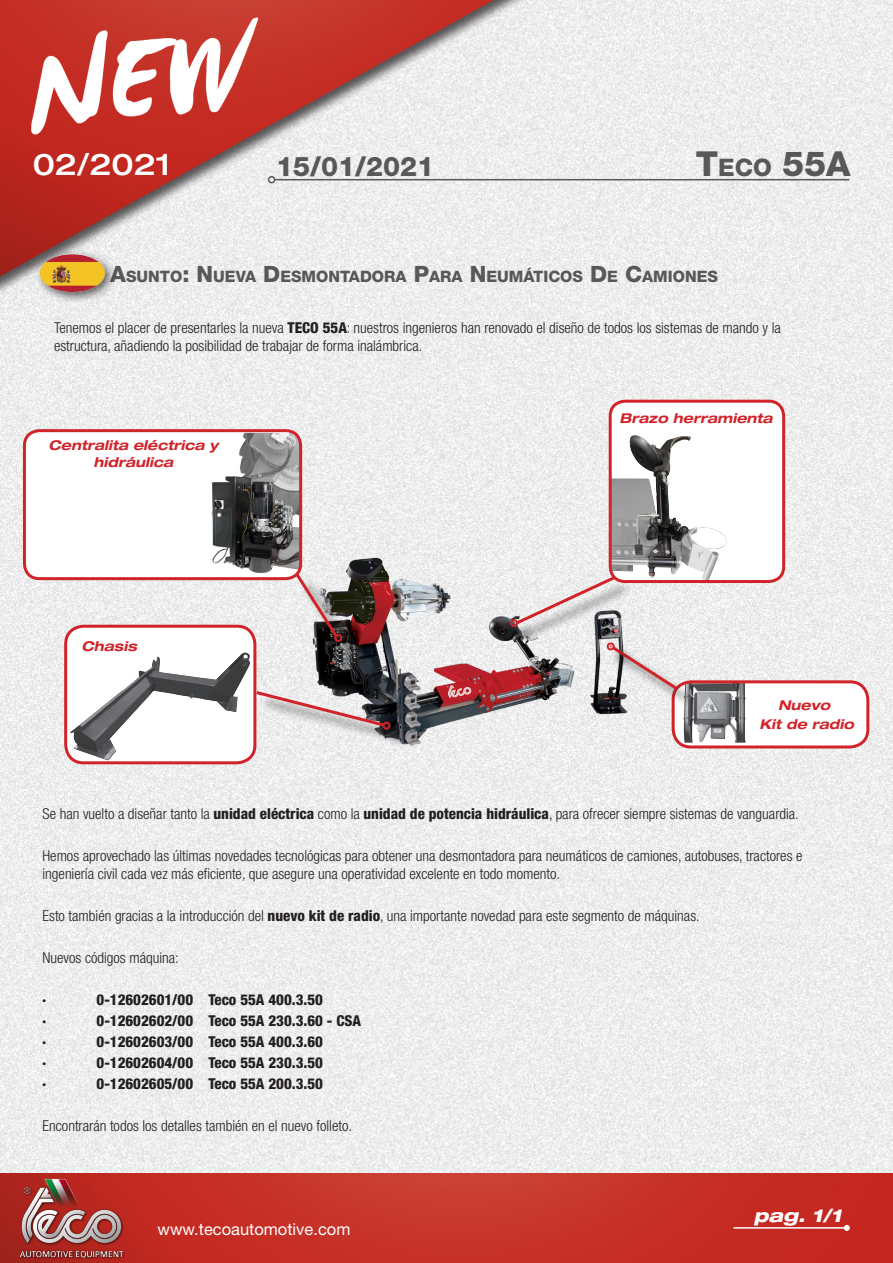
<style>
.page{position:relative;width:893px;height:1263px;background:#fff}
.page>*{position:absolute;margin:0;border:0;box-sizing:border-box;transform-origin:0 0}
.t1{font:800 34.5px "Helvetica Neue LT Std";color:#57585a}
.t2{font:500 expanded 30px "Helvetica Neue LT Std";color:#fff}
.t3{font:800 27px "Helvetica Neue LT Std";color:#57585a}
.t4{font:italic 800 expanded 18px "Helvetica Neue LT Std";color:#fff}
.t5{font:16.5px "Helvetica Neue LT Std";color:#fff}
.t6{font:800 15.75px "Helvetica Neue LT Std";color:#57585a}
.t7{font:300 condensed 15px/18px "Helvetica Neue LT Std";color:#231f20}
.t8{font:800 condensed 15px "Helvetica Neue LT Std";color:#231f20}
.t9{font:700 condensed 15px "Helvetica Neue LT Std";color:#231f20}
.t10{font:italic 700 expanded 13.5px/19.2px "Helvetica Neue LT Std";color:#d1232a;text-align:center}
.s1{font-size:24.15px}
.s2{font-size:22.5px}
.s3{font-weight:800}
</style>
<div class="page">
<img style="left:0;top:415px;width:893px;height:758px">
<img style="left:0;top:1173px;width:893px;height:90px">
<img style="left:18px;top:1176px;width:155px;height:83px">
<hr style="left:733px;top:1227px;width:114px;height:2px;background:#fff">
<svg style="left:844px;top:1225px;width:6px;height:6px"></svg>
<div style="left:0;top:0;width:893px;height:415px;background:#231f20;opacity:.75"></div>
<img style="left:0;top:0;width:893px;height:401px">
<img style="left:15px;top:13px;width:266px;height:141px">
<hr style="left:275px;top:179px;width:574px;height:1px;background:#57585a">
<div style="left:268px;top:176px;width:7px;height:7px;border:2px solid #57585a;border-radius:50%"></div>
<img style="left:308px;top:542px;width:323px;height:207px">
<div style="left:66px;top:626px;width:189px;height:137px;background:#fff;border-radius:18px"></div>
<img style="left:70px;top:652px;width:181px;height:109px">
<div style="left:64px;top:625px;width:192px;height:139px;border:3px solid #d1232a;border-radius:18px"></div>
<div style="left:673px;top:682px;width:195px;height:65px;background:#fff;border-radius:18px"></div>
<img style="left:673px;top:684px;width:73px;height:59px">
<div style="left:672px;top:680px;width:197px;height:68px;border:3px solid #d1232a;border-radius:18px"></div>
<div style="left:299px;top:577px;width:56px;height:78px;background:#231f20;opacity:.75"></div>
<svg style="left:293px;top:570px;width:47px;height:70px"></svg>
<div style="left:260px;top:694px;width:142px;height:51px;background:#231f20;opacity:.75"></div>
<svg style="left:253px;top:689px;width:135px;height:40px"></svg>
<div style="left:616px;top:650px;width:79px;height:57px;background:#231f20;opacity:.75"></div>
<div style="left:610px;top:401px;width:174px;height:180px;background:#fff;border-radius:15px"></div>
<img style="left:613px;top:435px;width:114px;height:144px">
<div style="left:609px;top:400px;width:176px;height:183px;border:3px solid #d1232a;border-radius:15px"></div>
<div style="left:24px;top:431px;width:277px;height:148px;background:#fff;border-radius:15px"></div>
<img style="left:211px;top:433px;width:90px;height:146px">
<div style="left:23px;top:429px;width:279px;height:151px;border:3px solid #d1232a;border-radius:15px"></div>
<div style="left:513px;top:622px;width:23px;height:23px;background:#231f20;opacity:.75"></div>
<div style="left:510px;top:619px;width:8px;height:8px;border:6px solid #d1232a;border-radius:50%"></div>
<svg style="left:609px;top:643px;width:72px;height:50px"></svg>
<div style="left:607px;top:642px;width:8px;height:8px;border:6px solid #d1232a;border-radius:50%"></div>
<div style="left:519px;top:580px;width:113px;height:62px;background:#231f20;opacity:.75"></div>
<svg style="left:512px;top:574px;width:106px;height:53px"></svg>
<div style="left:337px;top:637px;width:23px;height:23px;background:#231f20;opacity:.75"></div>
<div style="left:334px;top:634px;width:8px;height:8px;border:6px solid #d1232a;border-radius:50%"></div>
<div style="left:385px;top:724px;width:24px;height:24px;background:#231f20;opacity:.75"></div>
<div style="left:383px;top:722px;width:7px;height:7px;border:6px solid #d1232a;border-radius:50%"></div>
<div style="left:34px;top:249px;width:83px;height:55px;background:#231f20;opacity:.75"></div>
<img style="left:39px;top:253px;width:67px;height:40px">
<h2 class="t2" style="left:33px;top:146px;width:140px">02/2021</h2>
<h3 class="t3" style="left:276px;top:150px;width:160px">15/01/2021</h3>
<h1 class="t1" style="left:696px;top:143px;width:156px">T<span class="s1">ECO</span> 55A</h1>
<p class="t6" style="left:110px;top:267px;width:609px"><span class="s2">A</span>SUNTO<span class="s2">: N</span> UEVA <span class="s2">D</span>ESMONTADORA <span class="s2">P</span>ARA <span class="s2">N</span> EUMÁTICOS <span class="s2">D</span>E <span class="s2">C</span>AMIONES</p>
<p class="t7" style="left:54px;top:318px;width:728px">Tenemos el placer de presentarles la nueva <span class="s3">TECO 55A</span>: nuestros ingenieros han renovado el diseño de todos los sistemas de mando y la estructura, añadiendo la posibilidad de trabajar de forma inalámbrica.</p>
<p class="t10" style="left:49px;top:437px;width:171px;line-height:16.2px">Centralita eléctrica y hidráulica</p>
<p class="t10" style="left:82px;top:636px;width:57px">Chasis</p>
<p class="t10" style="left:620px;top:409px;width:154px">Brazo herramienta</p>
<p class="t10" style="left:759px;top:695px;width:96px">Nuevo<br>Kit de radio</p>
<p class="t7" style="left:43px;top:805px;width:758px">Se han vuelto a diseñar tanto la <span class="s3">unidad eléctrica</span> como la <span class="s3">unidad de potencia hidráulica</span>, para ofrecer siempre sistemas de vanguardia.</p>
<p class="t7" style="left:43px;top:847px;width:761px">Hemos aprovechado las últimas novedades tecnológicas para obtener una desmontadora para neumáticos de camiones, autobuses, tractores e ingeniería civil cada vez más eficiente, que asegure una operatividad excelente en todo momento.</p>
<p class="t7" style="left:43px;top:907px;width:659px">Esto también gracias a la introducción del <span class="s3">nuevo kit de radio</span>, una importante novedad para este segmento de máquinas.</p>
<p class="t7" style="left:43px;top:949px;width:138px">Nuevos códigos máquina:</p>
<p class="t9" style="left:43px;top:991px;width:5px">·</p>
<p class="t8" style="left:97px;top:990px;width:228px">0-12602601/00 Teco 55A 400.3.50</p>
<p class="t9" style="left:43px;top:1012px;width:5px">·</p>
<p class="t8" style="left:97px;top:1011px;width:266px">0-12602602/00 Teco 55A 230.3.60 - CSA</p>
<p class="t9" style="left:43px;top:1033px;width:5px">·</p>
<p class="t8" style="left:97px;top:1032px;width:228px">0-12602603/00 Teco 55A 400.3.60</p>
<p class="t9" style="left:43px;top:1054px;width:5px">·</p>
<p class="t8" style="left:97px;top:1053px;width:228px">0-12602604/00 Teco 55A 230.3.50</p>
<p class="t9" style="left:43px;top:1075px;width:5px">·</p>
<p class="t8" style="left:97px;top:1074px;width:228px">0-12602605/00 Teco 55A 200.3.50</p>
<p class="t7" style="left:43px;top:1117px;width:311px">Encontrarán todos los detalles también en el nuevo folleto.</p>
<p class="t5" style="left:158px;top:1219px;width:194px">www.tecoautomotive.com</p>
<p class="t4" style="left:754px;top:1204px;width:90px">pag. 1/1</p>
</div>
